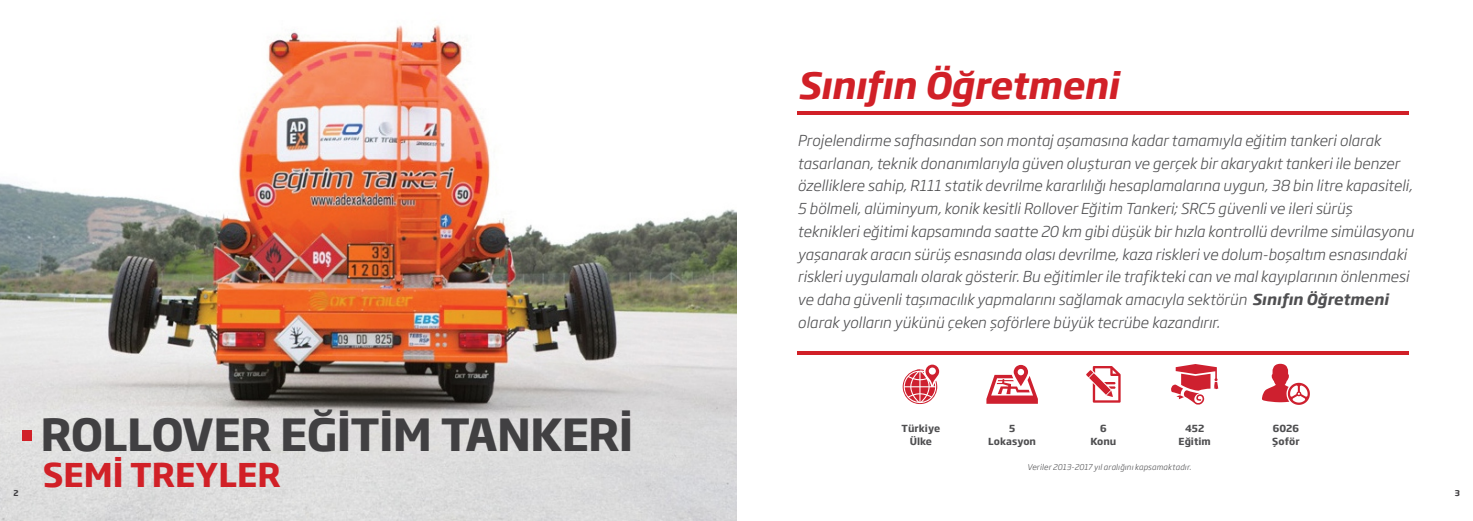
<style>
.page{position:relative;width:1473px;height:521px;background:#fff}
.page>*{position:absolute;margin:0;border:0;box-sizing:border-box;transform-origin:0 0}
.t1{font:700 43.75px "Soho Gothic Pro";letter-spacing:-.02em;color:#414042}
.t2{font:italic 700 35.88px "Soho Gothic Pro";letter-spacing:-.01em;color:#d12027}
.t3{font:700 32.38px "Soho Gothic Pro";color:#d12027}
.t4{font:italic 300 14.88px/22.8px "Soho Gothic Pro";color:#4f4f51}
.t5{font:700 9.62px/12.2px "Soho Gothic Pro";color:#4f4f51;text-align:center}
.t6{font:italic 300 7.88px "Soho Gothic Pro";letter-spacing:.02em;color:#4f4f51}
.t7{font:700 7.88px "Soho Gothic Pro";color:#414042}
.s1{font-weight:700}
</style>
<div class="page">
<img style="left:0;top:25px;width:737px;height:496px">
<div style="left:22px;top:430px;width:10px;height:10px;background:#d12027"></div>
<hr style="left:797px;top:111px;width:612px;height:3px;background:#d12027">
<hr style="left:797px;top:351px;width:612px;height:3px;background:#d12027">
<svg style="left:902px;top:364px;width:37px;height:40px"></svg>
<svg style="left:986px;top:365px;width:52px;height:39px"></svg>
<svg style="left:1086px;top:366px;width:34px;height:36px"></svg>
<svg style="left:1171px;top:364px;width:47px;height:41px"></svg>
<svg style="left:1262px;top:364px;width:48px;height:41px"></svg>
<p class="t7" style="left:14px;top:489px;width:7px">2</p>
<h1 class="t1" style="left:40px;top:417px;width:594px">ROLLOVER EĞİTİM TANKERİ</h1>
<h3 class="t3" style="left:43px;top:461px;width:240px">SEMİ TREYLER</h3>
<h2 class="t2" style="left:797px;top:70px;width:322px">Sınıfın Öğretmeni</h2>
<p class="t4" style="left:797px;top:130px;width:618px">Projelendirme safhasından son montaj aşamasına kadar tamamıyla eğitim tankeri olarak tasarlanan, teknik donanımlarıyla güven oluşturan ve gerçek bir akaryakıt tankeri ile benzer özelliklere sahip, R111 statik devrilme kararlılığı hesaplamalarına uygun, 38 bin litre kapasiteli, 5 bölmeli, alüminyum, konik kesitli Rollover Eğitim Tankeri; SRC5 güvenli ve ileri sürüş teknikleri eğitimi kapsamında saatte 20 km gibi düşük bir hızla kontrollü devrilme simülasyonu yaşanarak aracın sürüş esnasında olası devrilme, kaza riskleri ve dolum-boşaltım esnasındaki riskleri uygulamalı olarak gösterir. Bu eğitimler ile trafikteki can ve mal kayıplarının önlenmesi ve daha güvenli taşımacılık yapmalarını sağlamak amacıyla sektörün <span class="s1">Sınıfın Öğretmeni </span>olarak yolların yükünü çeken şoförlere büyük tecrübe kazandırır.</p>
<p class="t5" style="left:901px;top:423px;width:40px">Türkiye<br>Ülke</p>
<p class="t5" style="left:988px;top:423px;width:49px">5<br>Lokasyon</p>
<p class="t5" style="left:1090px;top:423px;width:28px">6<br>Konu</p>
<p class="t5" style="left:1178px;top:423px;width:34px">452<br>Eğitim</p>
<p class="t5" style="left:1272px;top:423px;width:29px;text-align:left">6026<br>Şoför</p>
<p class="t6" style="left:1027px;top:463px;width:165px">Veriler 2013-2017 yıl aralığını kapsamaktadır.</p>
<p class="t7" style="left:1455px;top:490px;width:7px">3</p>
</div>
